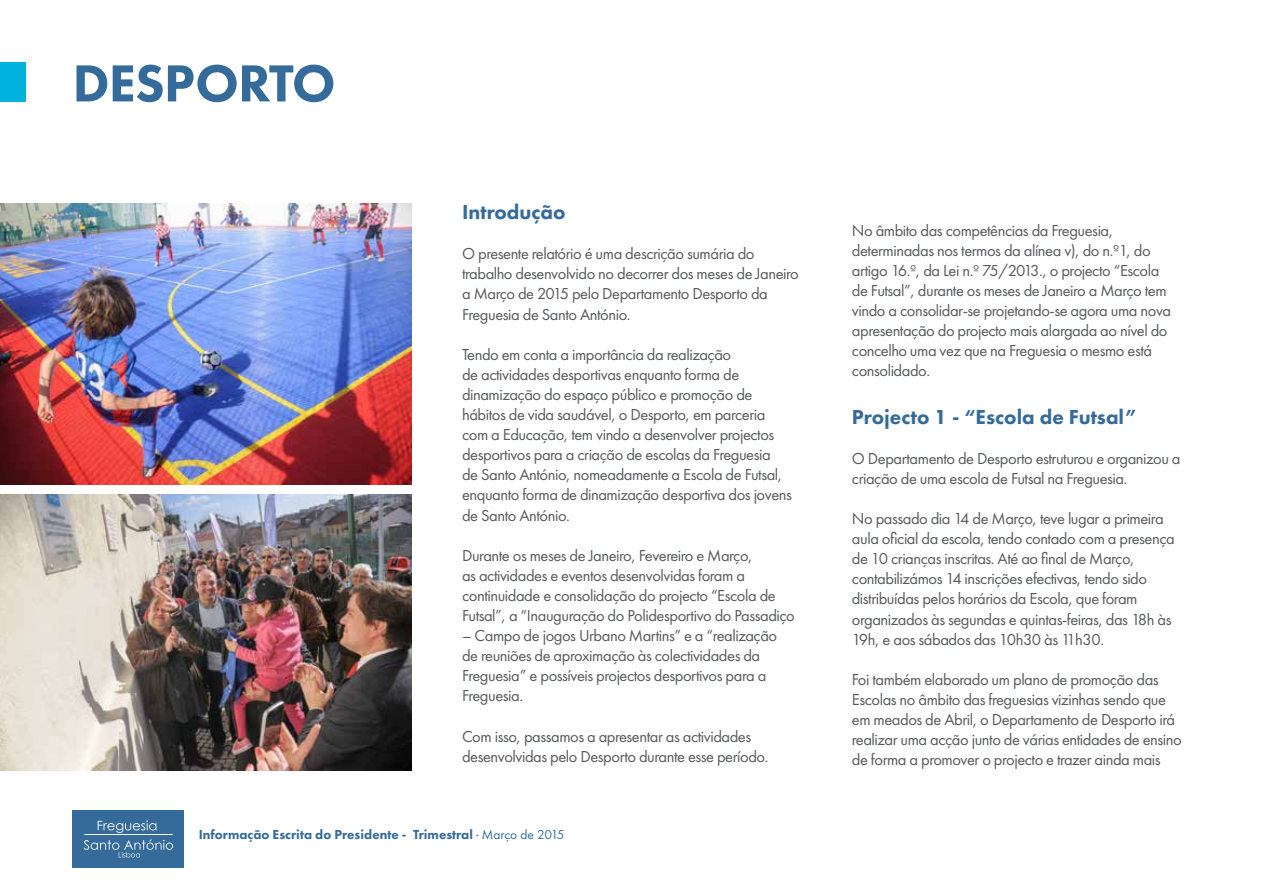
<style>
.page{position:relative;width:1263px;height:893px;background:#fff}
.page>*{position:absolute;margin:0;border:0;box-sizing:border-box;transform-origin:0 0}
.t1{font:800 54px "Futura PT";letter-spacing:-.015em;color:#356b9a}
.t2{font:800 21px "Futura PT";color:#356b9a}
.t3{font:16.5px/20.1px "Futura PT";letter-spacing:-.03em;color:#58595b}
.t4{font:800 13.5px "Futura PT";color:#356b9a}
.s1{font-weight:400}
</style>
<div class="page">
<div style="left:72px;top:810px;width:112px;height:57px;background:#356b9a"></div>
<svg style="left:98px;top:820px;width:58px;height:13px"></svg>
<svg style="left:84px;top:839px;width:89px;height:18px"></svg>
<hr style="left:84px;top:834px;width:89px;height:1px;background:#fff">
<div style="left:0;top:62px;width:26px;height:39px;background:#00b2dd"></div>
<img style="left:0;top:203px;width:411px;height:281px">
<img style="left:0;top:494px;width:411px;height:276px">
<h1 class="t1" style="left:73px;top:50px;width:265px">DESPORTO</h1>
<p class="t2" style="left:462px;top:199px;width:105px">Introdução</p>
<p class="t3" style="left:462px;top:244px;width:338px">O presente relatório é uma descrição sumária do trabalho desenvolvido no decorrer dos meses de Janeiro a Março de 2015 pelo Departamento Desporto da Freguesia de Santo António.</p>
<p class="t3" style="left:462px;top:344px;width:331px">Tendo em conta a importância da realização<br>de actividades desportivas enquanto forma de dinamização do espaço público e promoção de hábitos de vida saudável, o Desporto, em parceria com a Educação, tem vindo a desenvolver projectos desportivos para a criação de escolas da Freguesia<br>de Santo António, nomeadamente a Escola de Futsal, enquanto forma de dinamização desportiva dos jovens de Santo António.</p>
<p class="t3" style="left:462px;top:545px;width:334px">Durante os meses de Janeiro, Fevereiro e Março,<br>as actividades e eventos desenvolvidas foram a continuidade e consolidação do projecto “Escola de Futsal”, a “Inauguração do Polidesportivo do Passadiço</p>
<p class="t3" style="left:462px;top:625px;width:317px">– Campo de jogos Urbano Martins” e a “realização de reuniões de aproximação às colectividades da Freguesia” e possíveis projectos desportivos para a Freguesia.</p>
<p class="t3" style="left:462px;top:726px;width:308px">Com isso, passamos a apresentar as actividades desenvolvidas pelo Desporto durante esse período.</p>
<p class="t4" style="left:199px;top:826px;width:367px">Informação Escrita do Presidente - Trimestral <span class="s1">· Março de 2015</span></p>
<p class="t3" style="left:852px;top:220px;width:321px">No âmbito das competências da Freguesia, determinadas nos termos da alínea v), do n.º1, do artigo 16.º, da Lei n.º 75/2013., o projecto “Escola de Futsal”, durante os meses de Janeiro a Março tem vindo a consolidar-se projetando-se agora uma nova apresentação do projecto mais alargada ao nível do concelho uma vez que na Freguesia o mesmo está consolidado.</p>
<p class="t2" style="left:852px;top:403px;width:287px">Projecto 1 - “Escola de Futsal”</p>
<p class="t3" style="left:852px;top:448px;width:330px">O Departamento de Desporto estruturou e organizou a criação de uma escola de Futsal na Freguesia.</p>
<p class="t3" style="left:852px;top:508px;width:324px">No passado dia 14 de Março, teve lugar a primeira aula oficial da escola, tendo contado com a presença de 10 crianças inscritas. Até ao final de Março, contabilizámos 14 inscrições efectivas, tendo sido distribuídas pelos horários da Escola, que foram organizados às segundas e quintas-feiras, das 18h às 19h, e aos sábados das 10h30 às 11h30.</p>
<p class="t3" style="left:852px;top:669px;width:331px">Foi também elaborado um plano de promoção das Escolas no âmbito das freguesias vizinhas sendo que em meados de Abril, o Departamento de Desporto irá realizar uma acção junto de várias entidades de ensino de forma a promover o projecto e trazer ainda mais</p>
</div>
